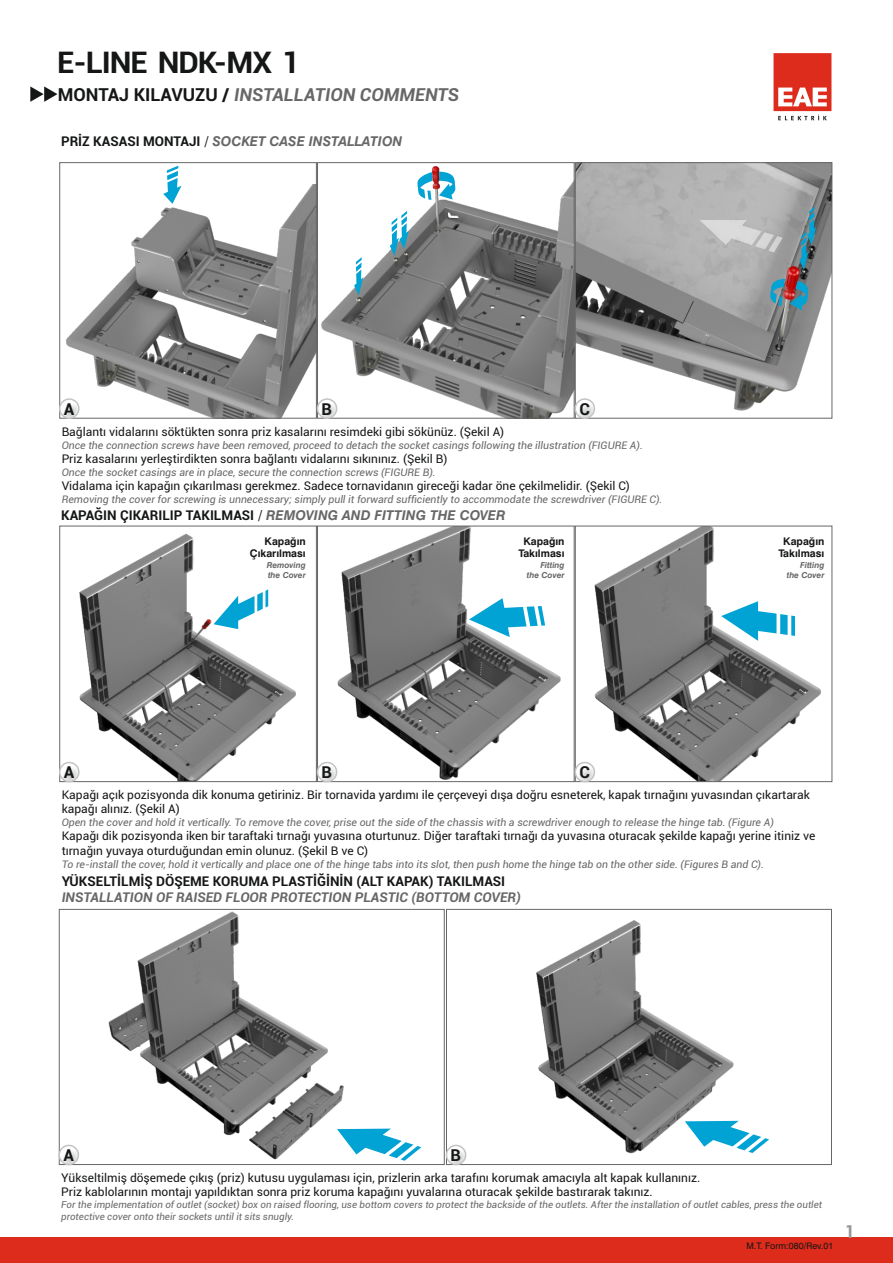
<style>
.page{position:relative;width:893px;height:1263px;background:#fff}
.page>*{position:absolute;margin:0;border:0;box-sizing:border-box;transform-origin:0 0}
.t1{font:700 30px "Roboto";letter-spacing:-.035em;color:#151616}
.t2{font:italic 700 18px "Roboto";color:#676767}
.t3{font:800 18px "Futura BT";color:#989899}
.t4{font:700 16.5px "Roboto";color:#151616}
.t5{font:italic 700 13.5px "Swiss 721 BT";color:#676767}
.t6{font:italic 700 13.5px "Roboto";color:#676767}
.t7{font:700 13.5px "Roboto";color:#151616}
.t8{font:12px/14.4px "Roboto";color:#151616}
.t9{font:italic 10.5px "Roboto";color:#676767}
.t10{font:700 10.5px/12.6px "Swiss 721 BT";color:#151616;text-align:center}
.t11{font:italic 9.75px/11.7px "Roboto";color:#676767}
.t12{font:9px "Swiss 721 BT";color:#151616}
.t13{font:italic 700 8.25px/9.9px "Swiss 721 BT";color:#676767;text-align:right}
.s1{font-style:normal;color:#151616}
.s2{font-family:"Roboto";font-style:normal;color:#151616}
</style>
<div class="page">
<div style="left:0;top:1237px;width:893px;height:26px;background:#dd2b1c"></div>
<svg style="left:773px;top:53px;width:58px;height:67px"></svg>
<svg style="left:30px;top:86px;width:27px;height:16px"></svg>
<img style="left:319px;top:163px;width:511px;height:255px">
<svg style="left:417px;top:172px;width:39px;height:28px"></svg>
<svg style="left:354px;top:257px;width:9px;height:38px"></svg>
<svg style="left:390px;top:211px;width:19px;height:45px"></svg>
<div style="left:317px;top:162px;width:257px;height:256px;border:1px solid #676767"></div>
<img style="left:62px;top:185px;width:253px;height:231px">
<svg style="left:163px;top:166px;width:19px;height:38px"></svg>
<div style="left:60px;top:162px;width:257px;height:256px;border:1px solid #676767"></div>
<div style="left:575px;top:162px;width:257px;height:256px;border:1px solid #676767"></div>
<img style="left:321px;top:526px;width:500px;height:256px">
<svg style="left:721px;top:601px;width:74px;height:40px"></svg>
<div style="left:575px;top:526px;width:257px;height:256px;border:1px solid #676767"></div>
<img style="left:62px;top:533px;width:234px;height:247px">
<svg style="left:214px;top:589px;width:54px;height:40px"></svg>
<div style="left:60px;top:526px;width:257px;height:256px;border:1px solid #676767"></div>
<svg style="left:469px;top:598px;width:76px;height:39px"></svg>
<div style="left:317px;top:526px;width:257px;height:256px;border:1px solid #676767"></div>
<svg style="left:60px;top:762px;width:19px;height:20px"></svg>
<div style="left:59px;top:762px;width:21px;height:20px;border:2px solid #c4c4c5;border-radius:50%"></div>
<svg style="left:317px;top:762px;width:20px;height:20px"></svg>
<div style="left:317px;top:762px;width:20px;height:20px;border:2px solid #c4c4c5;border-radius:50%"></div>
<svg style="left:575px;top:762px;width:19px;height:20px"></svg>
<div style="left:574px;top:762px;width:21px;height:20px;border:2px solid #c4c4c5;border-radius:50%"></div>
<svg style="left:60px;top:399px;width:19px;height:19px"></svg>
<div style="left:59px;top:398px;width:21px;height:21px;border:2px solid #c4c4c5;border-radius:50%"></div>
<svg style="left:317px;top:399px;width:20px;height:19px"></svg>
<div style="left:317px;top:398px;width:20px;height:21px;border:2px solid #c4c4c5;border-radius:50%"></div>
<svg style="left:575px;top:399px;width:19px;height:19px"></svg>
<div style="left:574px;top:398px;width:21px;height:21px;border:2px solid #c4c4c5;border-radius:50%"></div>
<svg style="left:700px;top:220px;width:82px;height:32px;background:#c3c3c3"></svg>
<svg style="left:770px;top:279px;width:38px;height:31px"></svg>
<svg style="left:799px;top:207px;width:17px;height:63px"></svg>
<svg style="left:361px;top:1128px;width:60px;height:33px"></svg>
<svg style="left:59px;top:1145px;width:19px;height:19px"></svg>
<div style="left:59px;top:1145px;width:20px;height:20px;border:2px solid #c4c4c5;border-radius:50%"></div>
<svg style="left:446px;top:1145px;width:20px;height:19px"></svg>
<div style="left:446px;top:1145px;width:20px;height:20px;border:2px solid #c4c4c5;border-radius:50%"></div>
<img style="left:513px;top:908px;width:268px;height:257px">
<img style="left:103px;top:908px;width:258px;height:257px">
<h1 class="t1" style="left:57px;top:50px;width:244px">E-LINE NDK-MX 1</h1>
<h2 class="t2" style="left:58px;top:87px;width:402px"><span class="s1">MONTAJ KILAVUZU /</span> INSTALLATION COMMENTS</h2>
<p class="t5" style="left:61px;top:136px;width:343px"><span class="s2">PRİZ KASASI MONTAJI</span> <span class="s1">/</span> SOCKET CASE INSTALLATION</p>
<h3 class="t4" style="left:64px;top:402px;width:12px">A</h3>
<h3 class="t4" style="left:322px;top:402px;width:12px">B</h3>
<h3 class="t4" style="left:579px;top:402px;width:12px">C</h3>
<p class="t8" style="left:62px;top:426px;width:444px">Bağlantı vidalarını söktükten sonra priz kasalarını resimdeki gibi sökünüz. (Şekil A)</p>
<p class="t9" style="left:62px;top:441px;width:583px">Once the connection screws have been removed, proceed to detach the socket casings following the illustration (FIGURE A).</p>
<p class="t8" style="left:62px;top:453px;width:387px">Priz kasalarını yerleştirdikten sonra bağlantı vidalarını sıkınınız. (Şekil B)</p>
<p class="t9" style="left:62px;top:468px;width:375px">Once the socket casings are in place, secure the connection screws (FIGURE B).</p>
<p class="t8" style="left:62px;top:480px;width:570px">Vidalama için kapağın çıkarılması gerekmez. Sadece tornavidanın gireceği kadar öne çekilmelidir. (Şekil C)</p>
<p class="t9" style="left:62px;top:495px;width:602px">Removing the cover for screwing is unnecessary; simply pull it forward sufficiently to accommodate the screwdriver (FIGURE C).</p>
<p class="t5" style="left:61px;top:510px;width:446px"><span class="s2">KAPAĞIN ÇIKARILIP TAKILMASI</span> <span class="s1">/</span> REMOVING AND FITTING THE COVER</p>
<p class="t10" style="left:250px;top:536px;width:57px;text-align:right">Kapağın<br>Çıkarılması</p>
<p class="t13" style="left:267px;top:561px;width:41px;text-align:left">Removing the Cover</p>
<p class="t10" style="left:518px;top:536px;width:48px">Kapağın<br>Takılması</p>
<p class="t13" style="left:527px;top:561px;width:39px">Fitting the Cover</p>
<h3 class="t4" style="left:64px;top:765px;width:12px">A</h3>
<h3 class="t4" style="left:322px;top:765px;width:12px">B</h3>
<h3 class="t4" style="left:579px;top:765px;width:12px">C</h3>
<p class="t10" style="left:778px;top:536px;width:48px">Kapağın<br>Takılması</p>
<p class="t13" style="left:787px;top:561px;width:39px">Fitting the Cover</p>
<p class="t8" style="left:62px;top:789px;width:750px">Kapağı açık pozisyonda dik konuma getiriniz. Bir tornavida yardımı ile çerçeveyi dışa doğru esneterek, kapak tırnağını yuvasından çıkartarak kapağı alınız. (Şekil A)</p>
<p class="t9" style="left:62px;top:818px;width:714px">Open the cover and hold it vertically. To remove the cover, prise out the side of the chassis with a screwdriver enough to release the hinge tab. (Figure A)</p>
<p class="t8" style="left:62px;top:830px;width:755px">Kapağı dik pozisyonda iken bir taraftaki tırnağı yuvasına oturtunuz. Diğer taraftaki tırnağı da yuvasına oturacak şekilde kapağı yerine itiniz ve tırnağın yuvaya oturduğundan emin olunuz. (Şekil B ve C)</p>
<p class="t9" style="left:62px;top:860px;width:704px">To re-install the cover, hold it vertically and place one of the hinge tabs into its slot, then push home the hinge tab on the other side. (Figures B and C).</p>
<p class="t7" style="left:62px;top:876px;width:445px">YÜKSELTİLMİŞ DÖŞEME KORUMA PLASTİĞİNİN (ALT KAPAK) TAKILMASI</p>
<p class="t6" style="left:62px;top:892px;width:461px">INSTALLATION OF RAISED FLOOR PROTECTION PLASTIC (BOTTOM COVER)</p>
<h3 class="t4" style="left:64px;top:1148px;width:12px">A</h3>
<h3 class="t4" style="left:451px;top:1148px;width:12px">B</h3>
<p class="t8" style="left:61px;top:1171px;width:641px">Yükseltilmiş döşemede çıkış (priz) kutusu uygulaması için, prizlerin arka tarafını korumak amacıyla alt kapak kullanınız.<br>Priz kablolarının montajı yapıldıktan sonra priz koruma kapağını yuvalarına oturacak şekilde bastırarak takınız.</p>
<p class="t11" style="left:61px;top:1200px;width:762px">For the implementation of outlet (socket) box on raised flooring, use bottom covers to protect the backside of the outlets. After the installation of outlet cables, press the outlet protective cover onto their sockets until it sits snugly.</p>
<p class="t12" style="left:746px;top:1242px;width:88px">M.T. Form:080/Rev.01</p>
<h2 class="t3" style="left:844px;top:1224px;width:13px">1</h2>
</div>
